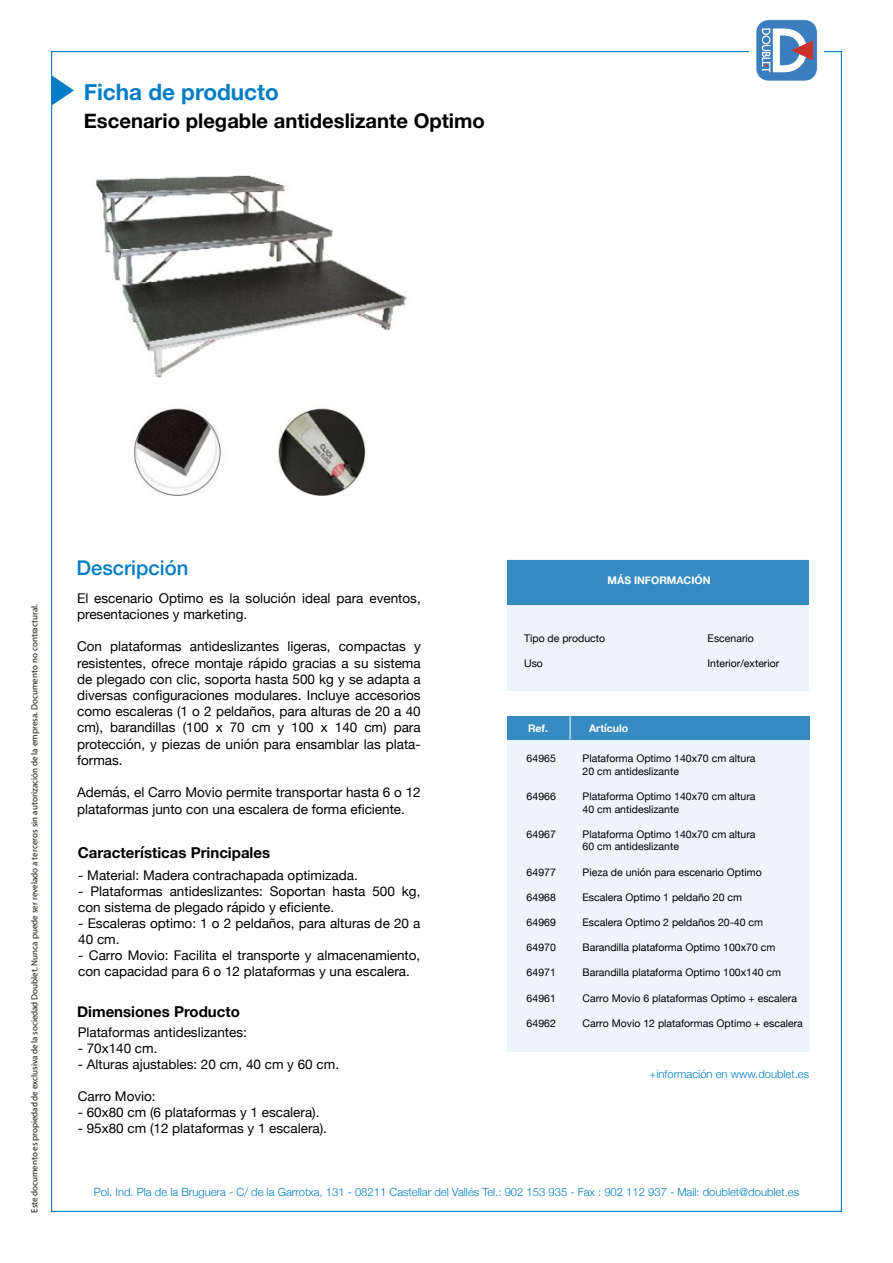
<style>
.page{position:relative;width:893px;height:1263px;background:#fff}
.page>*{position:absolute;margin:0;border:0;box-sizing:border-box;transform-origin:0 0}
.t1{font:700 22.5px "Helvetica Neue";color:#007dc4}
.t2{font:700 20.25px "Helvetica Neue";color:#000}
.t3{font:500 20.25px "Helvetica Neue";color:#007dc4}
.t4{font:700 15px "Helvetica Neue";color:#000}
.t5{font:13.5px/16.2px "Helvetica Neue";color:#000}
.t6{font:13.35px/16px "Helvetica Neue";color:#000}
.t7{font:300 11.25px "Helvetica Neue";color:#007dc4}
.t8{font:10.5px/12.6px "Helvetica Neue";color:#000}
.t9{font:700 10.5px "Helvetica Neue";color:#fff}
.t10{font:9px "Myriad Pro";color:#1e120d}
</style>
<div class="page">
<svg style="left:51px;top:75px;width:23px;height:31px"></svg>
<div style="left:508px;top:560px;width:301px;height:131px;background:#edf5fa"></div>
<div style="left:508px;top:560px;width:301px;height:44px;background:#368cc2"></div>
<div style="left:508px;top:719px;width:302px;height:332px;background:#edf5fa"></div>
<div style="left:508px;top:716px;width:302px;height:23px;background:#368cc2"></div>
<svg style="left:570px;top:716px;width:1px;height:23px"></svg>
<svg style="left:756px;top:19px;width:62px;height:62px"></svg>
<img style="left:96px;top:175px;width:311px;height:321px">
<h1 class="t1" style="left:84px;top:75px;width:197px">Ficha de producto</h1>
<h2 class="t2" style="left:84px;top:105px;width:403px">Escenario plegable antideslizante Optimo</h2>
<p class="t10" style="left:29px;top:1213px;width:610px;rotate:-90deg">Este documento es propiedad de exclusiva de la sociedad Doublet. Nunca puede ser revelado a terceros sin autorización de la empresa. Documento no contractural.</p>
<h2 class="t3" style="left:77px;top:551px;width:113px">Descripción</h2>
<p class="t5" style="left:77px;top:591px;width:345px">El escenario Optimo es la solución ideal para eventos, presentaciones y marketing.</p>
<p class="t5" style="left:77px;top:639px;width:345px;text-align:justify">Con plataformas antideslizantes ligeras, compactas y resistentes, ofrece montaje rápido gracias a su sistema de plegado con clic, soporta hasta 500 kg y se adapta a diversas configuraciones modulares. Incluye accesorios como escaleras (1 o 2 peldaños, para alturas de 20 a 40 cm), barandillas (100 x 70 cm y 100 x 140 cm) para protección, y piezas de unión para ensamblar las plata&shy;formas.</p>
<p class="t5" style="left:77px;top:785px;width:345px">Además, el Carro Movio permite transportar hasta 6 o 12 plataformas junto con una escalera de forma eficiente.</p>
<p class="t4" style="left:78px;top:841px;width:194px">Características Principales</p>
<p class="t6" style="left:78px;top:868px;width:281px">- Material: Madera contrachapada optimizada.</p>
<p class="t6" style="left:78px;top:884px;width:344px">- Plataformas antideslizantes: Soportan hasta 500 kg, con sistema de plegado rápido y eficiente.</p>
<p class="t6" style="left:78px;top:916px;width:344px">- Escaleras optimo: 1 o 2 peldaños, para alturas de 20 a<br>40 cm.</p>
<p class="t6" style="left:78px;top:948px;width:344px">- Carro Movio: Facilita el transporte y almacenamiento, con capacidad para 6 o 12 plataformas y una escalera.</p>
<p class="t4" style="left:77px;top:1000px;width:164px">Dimensiones Producto</p>
<p class="t6" style="left:78px;top:1024px;width:171px">Plataformas antideslizantes:</p>
<p class="t6" style="left:78px;top:1040px;width:81px">- 70x140 cm.</p>
<p class="t6" style="left:78px;top:1057px;width:263px">- Alturas ajustables: 20 cm, 40 cm y 60 cm.</p>
<p class="t6" style="left:78px;top:1089px;width:80px">Carro Movio:</p>
<p class="t6" style="left:78px;top:1105px;width:243px">- 60x80 cm (6 plataformas y 1 escalera).</p>
<p class="t6" style="left:78px;top:1121px;width:251px">- 95x80 cm (12 plataformas y 1 escalera).</p>
<p class="t9" style="left:608px;top:572px;width:104px">MÁS INFORMACIÓN</p>
<p class="t8" style="left:524px;top:632px;width:83px">Tipo de producto</p>
<p class="t8" style="left:524px;top:657px;width:20px">Uso</p>
<p class="t9" style="left:528px;top:719px;width:22px">Ref.</p>
<p class="t9" style="left:589px;top:719px;width:41px">Artículo</p>
<p class="t8" style="left:708px;top:632px;width:48px">Escenario</p>
<p class="t8" style="left:708px;top:657px;width:73px">Interior/exterior</p>
<p class="t8" style="left:527px;top:753px;width:31px">64965</p>
<p class="t8" style="left:527px;top:791px;width:31px">64966</p>
<p class="t8" style="left:527px;top:828px;width:31px">64967</p>
<p class="t8" style="left:527px;top:866px;width:31px">64977</p>
<p class="t8" style="left:527px;top:891px;width:31px">64968</p>
<p class="t8" style="left:527px;top:917px;width:31px">64969</p>
<p class="t8" style="left:527px;top:942px;width:31px">64970</p>
<p class="t8" style="left:527px;top:967px;width:31px">64971</p>
<p class="t8" style="left:527px;top:992px;width:31px">64961</p>
<p class="t8" style="left:527px;top:1017px;width:31px">64962</p>
<p class="t8" style="left:583px;top:753px;width:174px">Plataforma Optimo 140x70 cm altura<br>20 cm antideslizante</p>
<p class="t8" style="left:583px;top:791px;width:174px">Plataforma Optimo 140x70 cm altura<br>40 cm antideslizante</p>
<p class="t8" style="left:583px;top:828px;width:174px">Plataforma Optimo 140x70 cm altura<br>60 cm antideslizante</p>
<p class="t8" style="left:583px;top:866px;width:181px">Pieza de unión para escenario Optimo</p>
<p class="t8" style="left:583px;top:891px;width:161px">Escalera Optimo 1 peldaño 20 cm</p>
<p class="t8" style="left:583px;top:917px;width:182px">Escalera Optimo 2 peldaños 20-40 cm</p>
<p class="t8" style="left:583px;top:942px;width:194px">Barandilla plataforma Optimo 100x70 cm</p>
<p class="t8" style="left:583px;top:967px;width:200px">Barandilla plataforma Optimo 100x140 cm</p>
<p class="t8" style="left:583px;top:992px;width:216px">Carro Movio 6 plataformas Optimo + escalera</p>
<p class="t8" style="left:583px;top:1017px;width:222px">Carro Movio 12 plataformas Optimo + escalera</p>
<p class="t7" style="left:650px;top:1065px;width:161px">+información en www.doublet.es</p>
<p class="t7" style="left:94px;top:1183px;width:707px">Pol. Ind. Pla de la Bruguera - C/ de la Garrotxa, 131 - 08211 Castellar del Vallés Tel.: 902 153 935 - Fax : 902 112 937 - Mail: doublet@doublet.es</p>
</div>
